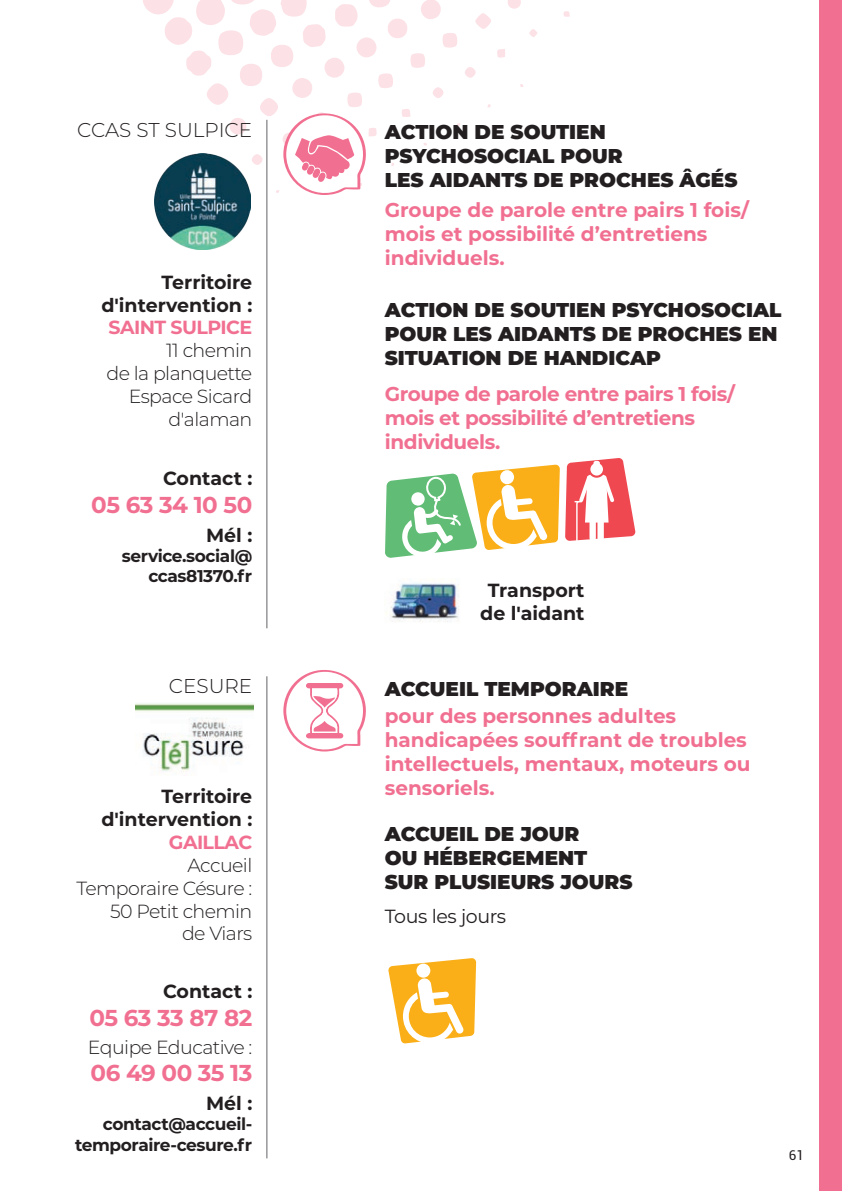
<style>
.page{position:relative;width:842px;height:1191px;background:#fff}
.page>*{position:absolute;margin:0;border:0;box-sizing:border-box;transform-origin:0 0}
.t1{font:700 23px "Montserrat";letter-spacing:-.02em;color:#f17091}
.t2{font:900 20px/24px "Montserrat";color:#231f20}
.t3{font:700 20px/24px "Montserrat";color:#f17091}
.t4{font:700 20px/24px "Montserrat";letter-spacing:-.02em;color:#f17091}
.t5{font:300 20px "Montserrat";color:#231f20}
.t6{font:300 19px/22.8px "Montserrat";letter-spacing:-.03em;color:#231f20;text-align:right}
.t7{font:700 19px/22.8px "Montserrat";color:#231f20;text-align:right}
.t8{font:700 19px "Montserrat";letter-spacing:-.03em;color:#f17091}
.t9{font:19px "Montserrat";letter-spacing:-.02em;color:#231f20}
.t10{font:700 17px/20.4px "Montserrat";letter-spacing:-.025em;color:#231f20;text-align:right}
.t11{font:13.6px "Roboto";color:#231f20}
</style>
<div class="page">
<svg style="left:563px;top:11px;width:7px;height:6px"></svg>
<div style="left:819px;top:0;width:23px;height:1191px;background:#f17091"></div>
<hr style="left:266px;top:676px;width:1px;height:482px;background:#636366">
<svg style="left:388px;top:958px;width:88px;height:85px"></svg>
<img style="left:135px;top:703px;width:118px;height:69px">
<svg style="left:283px;top:670px;width:83px;height:81px"></svg>
<hr style="left:266px;top:120px;width:1px;height:508px;background:#636366">
<img style="left:154px;top:195px;width:96px;height:55px">
<svg style="left:143px;top:0;width:394px;height:195px"></svg>
<svg style="left:385px;top:458px;width:250px;height:100px"></svg>
<img style="left:390px;top:583px;width:69px;height:39px">
<p class="t5" style="left:77px;top:116px;width:177px">CCAS ST SULPICE</p>
<p class="t7" style="left:101px;top:270px;width:152px">Territoire d'intervention :</p>
<p class="t8" style="left:109px;top:314px;width:145px">SAINT SULPICE</p>
<p class="t6" style="left:106px;top:338px;width:147px">11 chemin<br>de la planquette<br>Espace Sicard d'alaman</p>
<p class="t7" style="left:163px;top:466px;width:91px">Contact :</p>
<p class="t1" style="left:91px;top:488px;width:163px">05 63 34 10 50</p>
<p class="t7" style="left:206px;top:522px;width:48px">Mél :</p>
<p class="t10" style="left:122px;top:545px;width:132px">service.social@ ccas81370.fr</p>
<p class="t5" style="left:169px;top:672px;width:85px">CESURE</p>
<p class="t7" style="left:101px;top:784px;width:152px">Territoire d'intervention :</p>
<p class="t8" style="left:169px;top:828px;width:85px">GAILLAC</p>
<p class="t6" style="left:76px;top:853px;width:177px">Accueil<br>Temporaire Césure :<br>50 Petit chemin<br>de Viars</p>
<p class="t7" style="left:163px;top:979px;width:91px">Contact :</p>
<p class="t1" style="left:89px;top:1001px;width:164px">05 63 33 87 82</p>
<p class="t6" style="left:88px;top:1034px;width:166px">Equipe Educative :</p>
<p class="t1" style="left:91px;top:1056px;width:163px">06 49 00 35 13</p>
<p class="t7" style="left:206px;top:1090px;width:48px">Mél :</p>
<p class="t10" style="left:75px;top:1113px;width:179px">contact@accueil&shy;temporaire-cesure.fr</p>
<p class="t2" style="left:385px;top:119px;width:354px">ACTION DE SOUTIEN<br>PSYCHOSOCIAL POUR<br>LES AIDANTS DE PROCHES ÂGÉS</p>
<p class="t3" style="left:385px;top:197px;width:366px">Groupe de parole entre pairs 1 fois/ mois et possibilité d’entretiens individuels.</p>
<p class="t2" style="left:385px;top:297px;width:398px">ACTION DE SOUTIEN PSYCHOSOCIAL<br>POUR LES AIDANTS DE PROCHES EN<br>SITUATION DE HANDICAP</p>
<p class="t4" style="left:385px;top:380px;width:352px">Groupe de parole entre pairs 1 fois/ mois et possibilité d’entretiens individuels.</p>
<p class="t7" style="left:480px;top:578px;width:105px;text-align:center">Transport de l'aidant</p>
<p class="t2" style="left:385px;top:675px;width:245px">ACCUEIL TEMPORAIRE</p>
<p class="t3" style="left:385px;top:702px;width:367px">pour des personnes adultes handicapées souffrant de troubles intellectuels, mentaux, moteurs ou sensoriels.</p>
<p class="t2" style="left:385px;top:821px;width:249px">ACCUEIL DE JOUR<br>OU HÉBERGEMENT<br>SUR PLUSIEURS JOURS</p>
<p class="t9" style="left:385px;top:903px;width:123px">Tous les jours</p>
<p class="t11" style="left:789px;top:1145px;width:17px">61</p>
</div>
